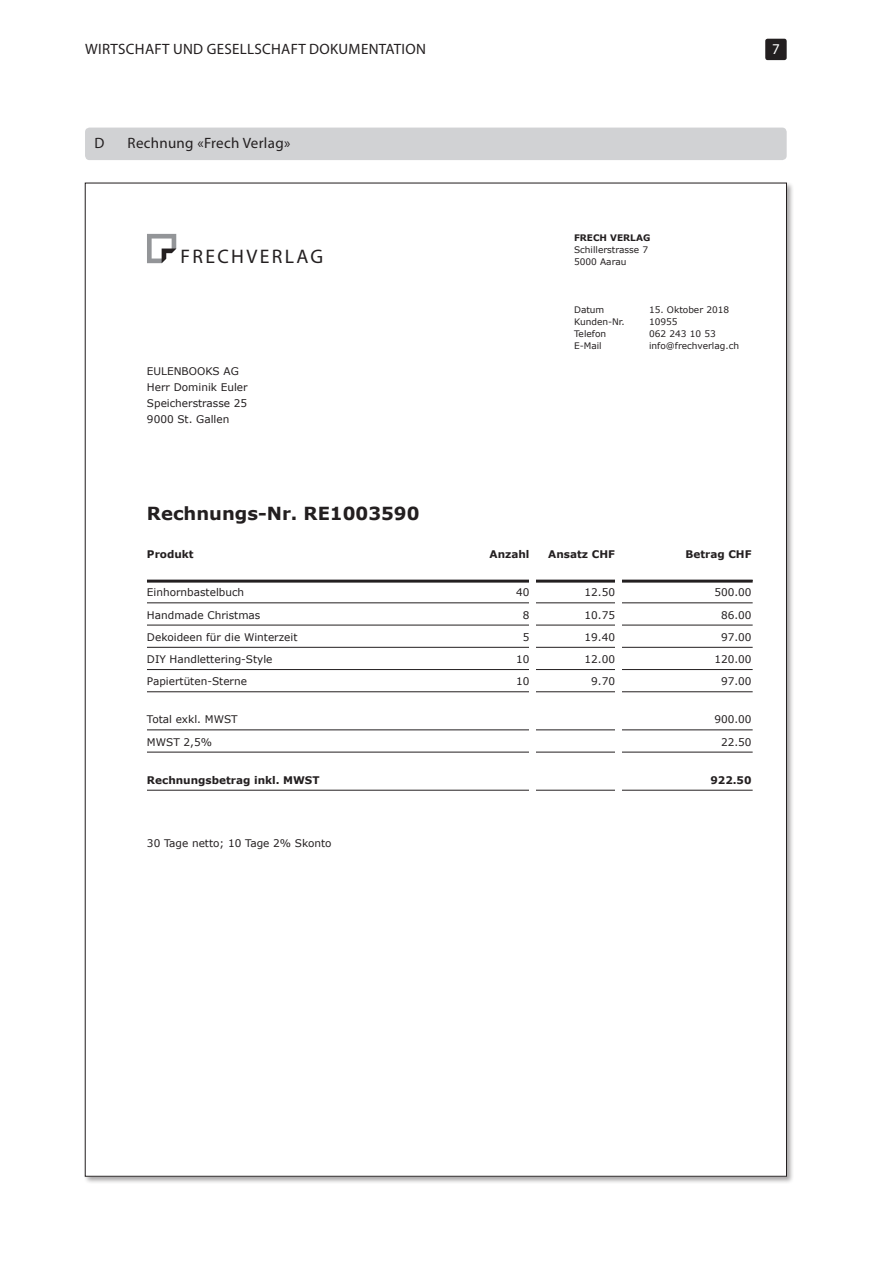
<style>
.page{position:relative;width:893px;height:1263px;background:#fff}
.page>*{position:absolute;margin:0;border:0;box-sizing:border-box;transform-origin:0 0}
.Titel_03{font:19.65px "Myriad Pro";letter-spacing:.12em;color:#231f20}
.Titel_03-2{font:700 18px "Verdana";color:#231f20}
.Grundtext{font:15px "Myriad Pro";letter-spacing:.02em;color:#231f20}
.t1{font:15px "Myriad Pro";color:#fff}
.Titel_03-3{font:10.5px/15.9px "Verdana";color:#231f20}
.Titel_03-4{font:700 10.5px "Verdana";color:#231f20}
.Titel_03-5{font:9px "Verdana";color:#231f20}
.Titel_03-6{font:700 9px "Verdana";color:#231f20}
</style>
<div class="page">
<div style="left:765px;top:39px;width:22px;height:21px;background:#231f20;border-radius:2px"></div>
<div style="left:84px;top:181px;width:710px;height:1003px;background:#231f20;opacity:.4"></div>
<div style="left:85px;top:183px;width:701px;height:993px;background:#fff"></div>
<div style="left:85px;top:128px;width:702px;height:32px;background:#d1d2d4;border-radius:4px"></div>
<hr style="left:147px;top:603px;width:606px;height:1px;background:#231f20">
<hr style="left:147px;top:625px;width:606px;height:1px;background:#231f20">
<hr style="left:147px;top:647px;width:606px;height:1px;background:#231f20">
<hr style="left:147px;top:669px;width:606px;height:1px;background:#231f20">
<hr style="left:147px;top:691px;width:606px;height:1px;background:#231f20">
<hr style="left:147px;top:730px;width:606px;height:1px;background:#231f20">
<hr style="left:147px;top:752px;width:606px;height:1px;background:#231f20">
<hr style="left:147px;top:790px;width:606px;height:1px;background:#231f20">
<hr style="left:147px;top:580px;width:606px;height:3px;background:#231f20">
<div style="left:615px;top:572px;width:7px;height:240px;background:#fff"></div>
<div style="left:529px;top:572px;width:7px;height:240px;background:#fff"></div>
<svg style="left:147px;top:234px;width:29px;height:29px"></svg>
<p class="Grundtext" style="left:85px;top:40px;width:342px">WIRTSCHAFT UND GESELLSCHAFT DOKUMENTATION</p>
<h3 class="t1" style="left:772px;top:40px;width:9px">7</h3>
<p class="Grundtext" style="left:95px;top:134px;width:11px">D</p>
<p class="Grundtext" style="left:128px;top:134px;width:164px">Rechnung «Frech Verlag»</p>
<p class="Titel_03" style="left:180px;top:244px;width:144px">FRECHVERLAG</p>
<p class="Titel_03-3" style="left:147px;top:363px;width:93px">EULENBOOKS AG</p>
<p class="Titel_03-3" style="left:147px;top:379px;width:102px">Herr Dominik Euler</p>
<p class="Titel_03-3" style="left:147px;top:395px;width:102px">Speicherstrasse 25<br>9000 St. Gallen</p>
<p class="Titel_03-6" style="left:574px;top:232px;width:78px">FRECH VERLAG</p>
<p class="Titel_03-5" style="left:574px;top:244px;width:76px">Schillerstrasse 7</p>
<p class="Titel_03-5" style="left:574px;top:256px;width:54px">5000 Aarau</p>
<p class="Titel_03-5" style="left:574px;top:304px;width:32px">Datum</p>
<p class="Titel_03-5" style="left:649px;top:304px;width:82px">15. Oktober 2018</p>
<p class="Titel_03-5" style="left:574px;top:316px;width:52px">Kunden-Nr.</p>
<p class="Titel_03-5" style="left:649px;top:316px;width:30px">10955</p>
<p class="Titel_03-5" style="left:574px;top:328px;width:34px">Telefon</p>
<p class="Titel_03-5" style="left:649px;top:328px;width:68px">062 243 10 53</p>
<p class="Titel_03-5" style="left:574px;top:340px;width:29px">E-Mail</p>
<p class="Titel_03-5" style="left:649px;top:340px;width:92px">info@frechverlag.ch</p>
<p class="Titel_03-2" style="left:147px;top:502px;width:274px">Rechnungs-Nr. RE1003590</p>
<p class="Titel_03-4" style="left:147px;top:547px;width:48px">Produkt</p>
<p class="Titel_03-4" style="left:489px;top:547px;width:41px">Anzahl</p>
<p class="Titel_03-4" style="left:548px;top:547px;width:68px">Ansatz CHF</p>
<p class="Titel_03-4" style="left:685px;top:547px;width:68px">Betrag CHF</p>
<p class="Titel_03-3" style="left:147px;top:585px;width:99px">Einhornbastelbuch</p>
<p class="Titel_03-3" style="left:516px;top:585px;width:15px">40</p>
<p class="Titel_03-3" style="left:584px;top:585px;width:32px">12.50</p>
<p class="Titel_03-3" style="left:714px;top:585px;width:39px">500.00</p>
<p class="Titel_03-3" style="left:147px;top:607px;width:115px">Handmade Christmas</p>
<p class="Titel_03-3" style="left:523px;top:607px;width:8px">8</p>
<p class="Titel_03-3" style="left:584px;top:607px;width:32px">10.75</p>
<p class="Titel_03-3" style="left:721px;top:607px;width:32px">86.00</p>
<p class="Titel_03-3" style="left:147px;top:629px;width:152px">Dekoideen für die Winterzeit</p>
<p class="Titel_03-3" style="left:523px;top:629px;width:8px">5</p>
<p class="Titel_03-3" style="left:584px;top:629px;width:32px">19.40</p>
<p class="Titel_03-3" style="left:721px;top:629px;width:32px">97.00</p>
<p class="Titel_03-3" style="left:147px;top:651px;width:127px">DIY Handlettering-Style</p>
<p class="Titel_03-3" style="left:516px;top:651px;width:15px">10</p>
<p class="Titel_03-3" style="left:584px;top:651px;width:32px">12.00</p>
<p class="Titel_03-3" style="left:714px;top:651px;width:39px">120.00</p>
<p class="Titel_03-3" style="left:147px;top:674px;width:101px">Papiertüten-Sterne</p>
<p class="Titel_03-3" style="left:516px;top:674px;width:15px">10</p>
<p class="Titel_03-3" style="left:591px;top:674px;width:25px">9.70</p>
<p class="Titel_03-3" style="left:721px;top:674px;width:32px">97.00</p>
<p class="Titel_03-3" style="left:147px;top:712px;width:92px">Total exkl. MWST</p>
<p class="Titel_03-3" style="left:714px;top:712px;width:39px">900.00</p>
<p class="Titel_03-3" style="left:147px;top:734px;width:67px">MWST 2,5%</p>
<p class="Titel_03-3" style="left:721px;top:734px;width:32px">22.50</p>
<p class="Titel_03-4" style="left:147px;top:773px;width:174px">Rechnungsbetrag inkl. MWST</p>
<p class="Titel_03-4" style="left:710px;top:773px;width:43px">922.50</p>
<p class="Titel_03-3" style="left:147px;top:835px;width:186px">30 Tage netto; 10 Tage 2% Skonto</p>
</div>
